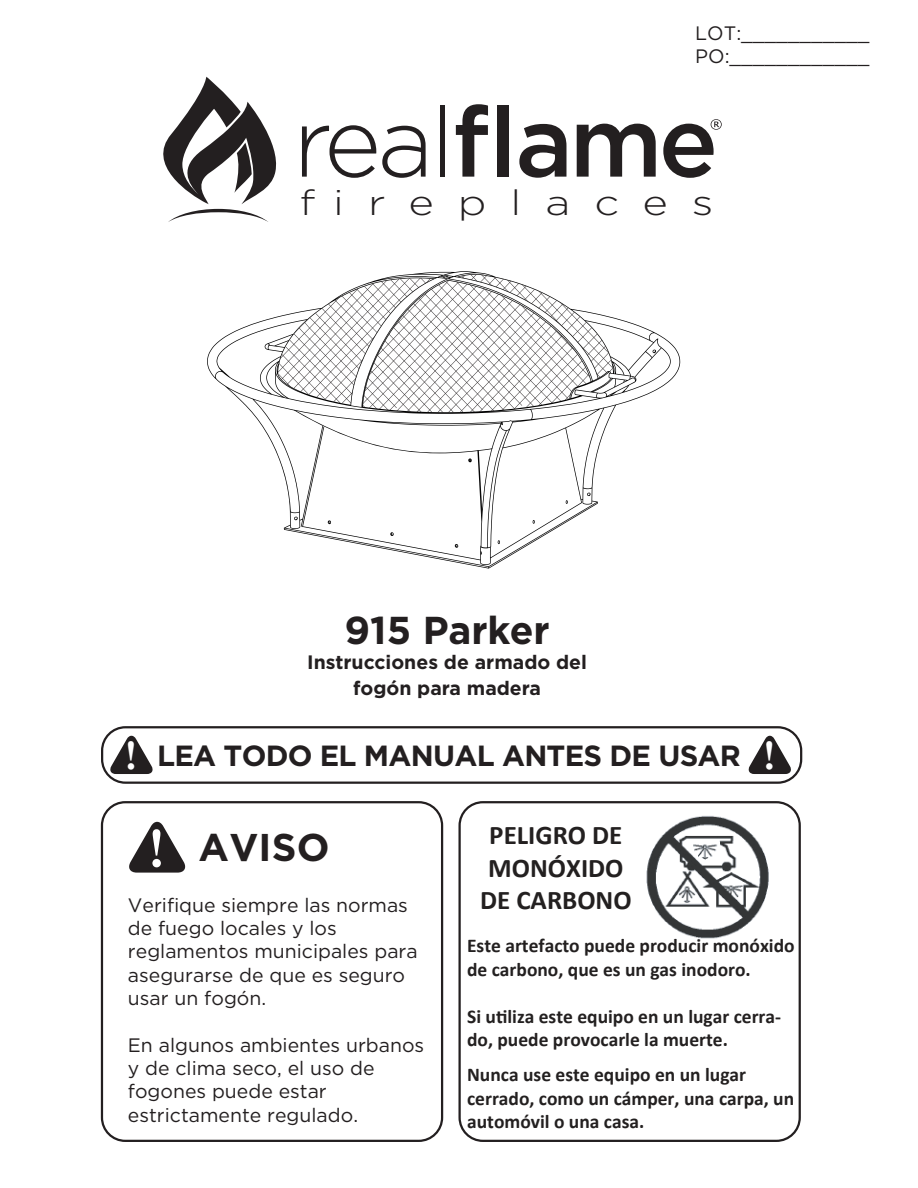
<style>
.page{position:relative;width:918px;height:1188px;background:#fff}
.page>*{position:absolute;margin:0;border:0;box-sizing:border-box;transform-origin:0 0}
.t1{font:700 55.05px "Iskoola Pota";color:#fff}
.t2{font:700 41.55px "Iskoola Pota";color:#fff}
.t3{font:700 38.85px "Gotham";color:#231f20}
.t4{font:700 38.7px "Gotham";letter-spacing:.005em;color:#231f20}
.t5{font:300 35.25px "Gotham";letter-spacing:.55em;color:#231f20;scale:1.24 1}
.t6{font:700 29.1px "Gotham";letter-spacing:-.025em;color:#231f20}
.t7{font:700 27px/32.4px "Calibri";color:#232020;text-align:center}
.t8{font:19.5px/23.2px "Gotham";color:#231f20}
.t9{font:700 19.5px/23.4px "Calibri";color:#232020}
.t10{font:700 19.5px/25.2px "Gotham";color:#231f20;text-align:center}
</style>
<div class="page">
<svg style="left:109px;top:735px;width:44px;height:39px"></svg>
<svg style="left:748px;top:735px;width:43px;height:39px"></svg>
<div style="left:101px;top:726px;width:701px;height:58px;border:2px solid #231f20;border-radius:23px"></div>
<svg style="left:302px;top:125px;width:74px;height:53px"></svg>
<svg style="left:382px;top:126px;width:44px;height:52px"></svg>
<hr style="left:440px;top:105px;width:4px;height:72px;background:#231f20">
<svg style="left:456px;top:104px;width:32px;height:73px"></svg>
<div style="left:497px;top:105px;width:12px;height:72px;background:#231f20"></div>
<svg style="left:519px;top:124px;width:47px;height:54px"></svg>
<svg style="left:577px;top:124px;width:79px;height:53px"></svg>
<svg style="left:663px;top:119px;width:59px;height:59px"></svg>
<svg style="left:163px;top:77px;width:114px;height:145px"></svg>
<svg style="left:129px;top:821px;width:57px;height:52px"></svg>
<div style="left:101px;top:801px;width:342px;height:341px;border:2px solid #231f20;border-radius:23px"></div>
<div style="left:458px;top:801px;width:343px;height:341px;border:2px solid #231f20;border-radius:23px"></div>
<img style="left:646px;top:816px;width:123px;height:123px">
<svg style="left:207px;top:271px;width:473px;height:298px"></svg>
<svg style="left:278px;top:274px;width:335px;height:186px"></svg>
<p class="t8" style="left:695px;top:21px;width:176px">LOT:___________<br>PO:____________</p>
<h3 class="t5" style="left:300px;top:180px;width:335px">fireplaces</h3>
<h3 class="t3" style="left:345px;top:605px;width:207px">915 Parker</h3>
<p class="t10" style="left:307px;top:650px;width:281px">Instrucciones de armado del fogón para madera</p>
<h2 class="t2" style="left:125px;top:732px;width:13px">!</h2>
<h2 class="t2" style="left:763px;top:732px;width:13px">!</h2>
<h3 class="t6" style="left:157px;top:736px;width:585px">LEA TODO EL MANUAL ANTES DE USAR</h3>
<h1 class="t1" style="left:149px;top:817px;width:17px">!</h1>
<h3 class="t7" style="left:480px;top:819px;width:153px">PELIGRO DE<br>MONÓXIDO<br>DE CARBONO</h3>
<p class="t9" style="left:467px;top:934px;width:329px">Este artefacto puede producir monóxido de carbono, que es un gas inodoro.</p>
<p class="t9" style="left:467px;top:1004px;width:316px">Si utiliza este equipo en un lugar cerra&shy;do, puede provocarle la muerte.</p>
<p class="t9" style="left:467px;top:1063px;width:329px">Nunca use este equipo en un lugar cerrado, como un cámper, una carpa, un automóvil o una casa.</p>
<h3 class="t4" style="left:199px;top:822px;width:132px">AVISO</h3>
<p class="t8" style="left:128px;top:893px;width:291px">Verifique siempre las normas de fuego locales y los reglamentos municipales para asegurarse de que es seguro usar un fogón.</p>
<p class="t8" style="left:128px;top:1033px;width:298px">En algunos ambientes urbanos y de clima seco, el uso de fogones puede estar estrictamente regulado.</p>
</div>
